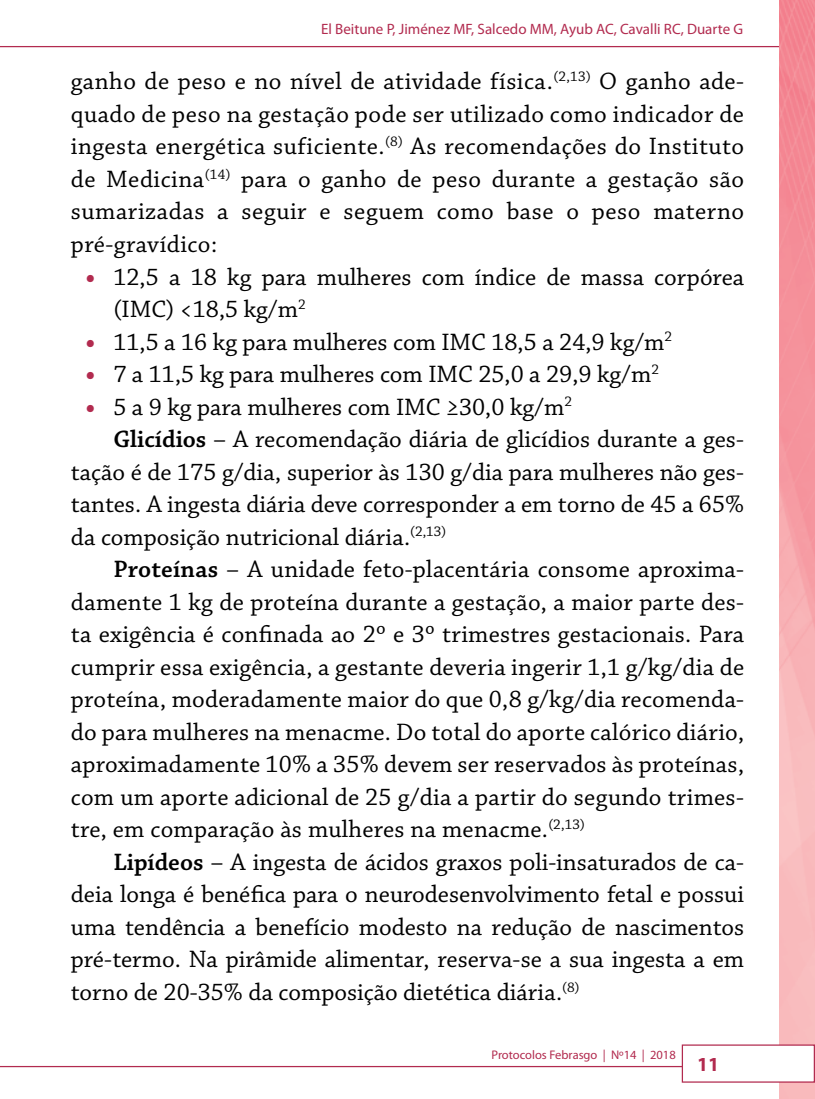
<style>
.page{position:relative;width:815px;height:1099px;background:#fff}
.page>*{position:absolute;margin:0;border:0;box-sizing:border-box;transform-origin:0 0}
._04_1_texto_txt{font:25px/32.5px "Chaparral Pro";color:#000;text-align:justify}
.t1{font:700 20px "Myriad Pro";color:#b22b4f}
.t2{font:15px "Myriad Pro";color:#b22b4f}
.t3{font:12.5px "Myriad Pro";color:#b22b4f}
.s1{font-weight:700;color:#b22b4f}
.s2{font-weight:600}
</style>
<div class="page">
<hr style="left:0;top:1065px;width:815px;height:2px;background:#b22b4f">
<hr style="left:0;top:46px;width:815px;height:1px;background:#b22b4f">
<img style="left:780px;top:0;width:35px;height:1098px">
<div style="left:682px;top:1045px;width:132px;height:36px;background:#fff"></div>
<div style="left:682px;top:1044px;width:133px;height:38px;border:1px solid #b22b4f"></div>
<p class="t2" style="left:321px;top:19px;width:423px">El Beitune P, Jiménez MF, Salcedo MM, Ayub AC, Cavalli RC, Duarte G</p>
<p class="_04_1_texto_txt" style="left:71px;top:66px;width:675px">ganho de peso e no nível de atividade física.<sup>(2,13)</sup> O ganho ade&shy;quado de peso na gestação pode ser utilizado como indicador de ingesta energética suficiente.<sup>(8)</sup> As recomendações do Instituto de Medicina<sup>(14)</sup> para o ganho de peso durante a gestação são sumarizadas a seguir e seguem como base o peso materno pré-gravídico:</p>
<p class="_04_1_texto_txt" style="left:113px;top:261px;width:632px;text-indent:-28px"><span class="s1">•</span> 12,5 a 18 kg para mulheres com índice de massa corpórea (IMC) &lt;18,5 kg/m<sup>2</sup></p>
<p class="_04_1_texto_txt" style="left:85px;top:326px;width:589px"><span class="s1">•</span> 11,5 a 16 kg para mulheres com IMC 18,5 a 24,9 kg/m<sup>2</sup></p>
<p class="_04_1_texto_txt" style="left:85px;top:359px;width:575px"><span class="s1">•</span> 7 a 11,5 kg para mulheres com IMC 25,0 a 29,9 kg/m<sup>2</sup></p>
<p class="_04_1_texto_txt" style="left:85px;top:391px;width:488px"><span class="s1">•</span> 5 a 9 kg para mulheres com IMC ≥30,0 kg/m<sup>2</sup></p>
<p class="_04_1_texto_txt" style="left:71px;top:424px;width:675px;text-indent:43px"><span class="s2">Glicídios</span> – A recomendação diária de glicídios durante a ges&shy;tação é de 175 g/dia, superior às 130 g/dia para mulheres não ges&shy;tantes. A ingesta diária deve corresponder a em torno de 45 a 65% da composição nutricional diária.<sup>(2,13)</sup></p>
<p class="_04_1_texto_txt" style="left:71px;top:554px;width:675px;text-indent:43px"><span class="s2">Proteínas</span> – A unidade feto-placentária consome aproxima&shy;damente 1 kg de proteína durante a gestação, a maior parte des&shy;ta exigência é confinada ao 2º e 3º trimestres gestacionais. Para cumprir essa exigência, a gestante deveria ingerir 1,1 g/kg/dia de proteína, moderadamente maior do que 0,8 g/kg/dia recomenda&shy;do para mulheres na menacme. Do total do aporte calórico diário, aproximadamente 10% a 35% devem ser reservados às proteínas, com um aporte adicional de 25 g/dia a partir do segundo trimes&shy;tre, em comparação às mulheres na menacme.<sup>(2,13)</sup></p>
<p class="_04_1_texto_txt" style="left:71px;top:846px;width:675px;text-indent:43px"><span class="s2">Lipídeos</span> – A ingesta de ácidos graxos poli-insaturados de ca&shy;deia longa é benéfica para o neurodesenvolvimento fetal e possui uma tendência a benefício modesto na redução de nascimentos pré-termo. Na pirâmide alimentar, reserva-se a sua ingesta a em torno de 20-35% da composição dietética diária.<sup>(8)</sup></p>
<p class="t3" style="left:492px;top:1047px;width:186px">Protocolos Febrasgo | Nº14 | 2018</p>
<p class="t1" style="left:697px;top:1051px;width:24px">11</p>
</div>
